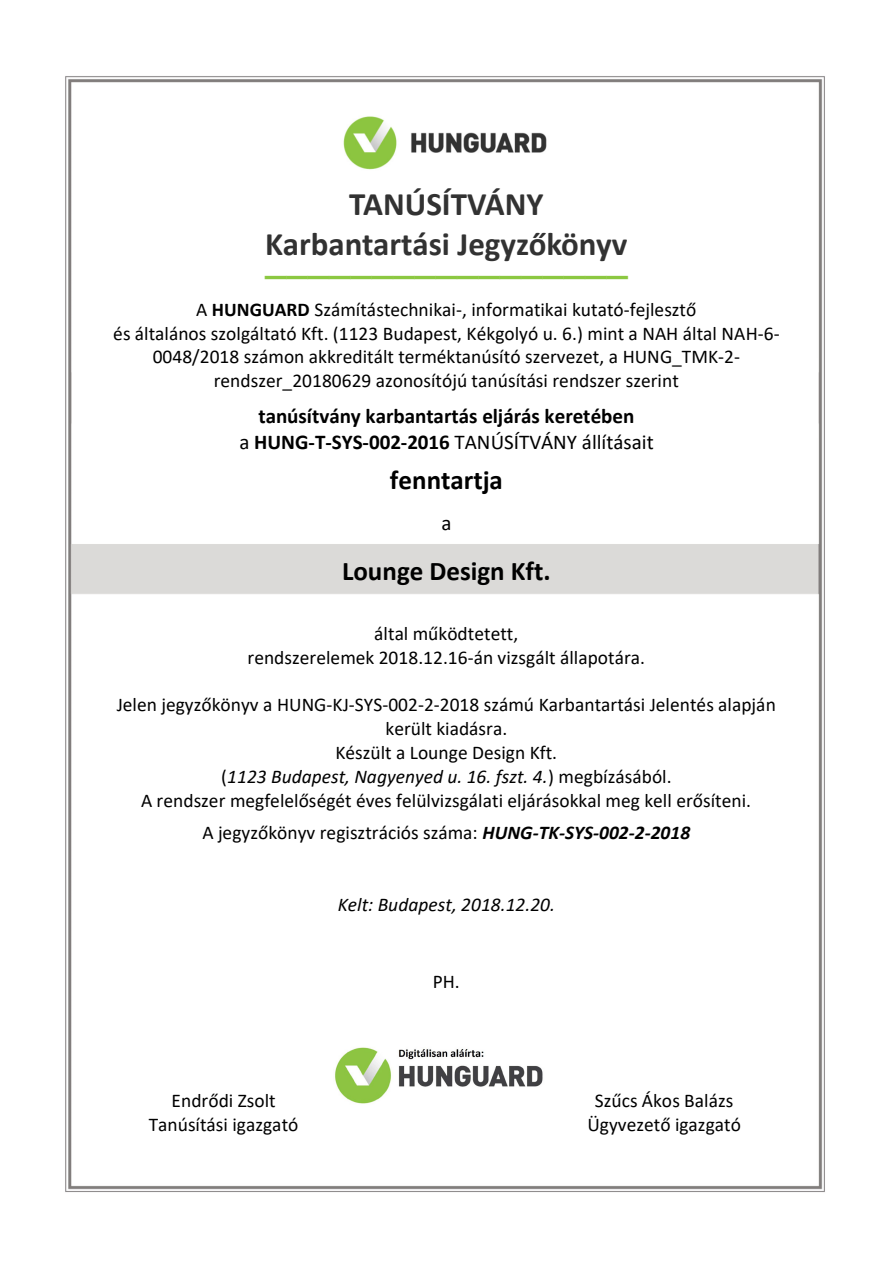
<style>
.page{position:relative;width:893px;height:1263px;background:#fff}
.page>*{position:absolute;margin:0;border:0;box-sizing:border-box;transform-origin:0 0}
.t1{font:700 33px/40.2px "Calibri";color:#323232;text-align:center}
.t2{font:700 30px "Verdana";color:#8cc841}
.t3{font:700 27px "Calibri";color:#000}
.t4{font:700 21px/25.5px "Calibri";color:#000;text-align:center}
.t5{font:21px "Calibri";color:#000}
.t6{font:19.5px/23.9px "Calibri";color:#000;text-align:center}
.t7{font:italic 19.5px "Calibri";color:#000}
.s1{font-weight:700}
.s2{font-weight:400}
.s3{font-style:italic}
.s4{font-weight:700;font-style:italic}
</style>
<div class="page">
<img style="left:65px;top:76px;width:760px;height:1116px">
<img style="left:334px;top:1044px;width:224px;height:63px">
<p class="t1" style="left:265px;top:184px;width:364px">TANÚSÍTVÁNY<br>Karbantartási Jegyzőkönyv</p>
<p class="t2" style="left:265px;top:242px;width:364px">_________________</p>
<p class="t6" style="left:113px;top:297px;width:668px">A <span class="s1">HUNGUARD</span> Számítástechnikai-, informatikai kutató-fejlesztő<br>és általános szolgáltató Kft. (1123 Budapest, Kékgolyó u. 6.) mint a NAH által NAH-6- 0048/2018 számon akkreditált terméktanúsító szervezet, a HUNG_TMK-2- rendszer_20180629 azonosítójú tanúsítási rendszer szerint</p>
<p class="t4" style="left:239px;top:403px;width:416px">tanúsítvány karbantartás eljárás keretében<br><span class="s2">a</span> HUNG-T-SYS-002-2016 <span class="s2">TANÚSÍTVÁNY állításait</span></p>
<p class="t3" style="left:390px;top:461px;width:114px">fenntartja</p>
<p class="t5" style="left:441px;top:508px;width:12px">a</p>
<p class="t3" style="left:342px;top:551px;width:210px">Lounge Design Kft.</p>
<p class="t6" style="left:248px;top:621px;width:399px">által működtetett,<br>rendszerelemek 2018.12.16-án vizsgált állapotára.</p>
<p class="t6" style="left:117px;top:692px;width:660px">Jelen jegyzőkönyv a HUNG-KJ-SYS-002-2-2018 számú Karbantartási Jelentés alapján került kiadásra.<br>Készült a Lounge Design Kft.<br>(<span class="s3">1123 Budapest, Nagyenyed u. 16. fszt. 4.</span>) megbízásából.<br>A rendszer megfelelőségét éves felülvizsgálati eljárásokkal meg kell erősíteni.</p>
<p class="t6" style="left:203px;top:820px;width:489px">A jegyzőkönyv regisztrációs száma: <span class="s4">HUNG-TK-SYS-002-2-2018</span></p>
<p class="t7" style="left:338px;top:891px;width:219px">Kelt: Budapest, 2018.12.20.</p>
<p class="t6" style="left:433px;top:969px;width:29px">PH.</p>
<p class="t6" style="left:149px;top:1088px;width:151px">Endrődi Zsolt<br>Tanúsítási igazgató</p>
<p class="t6" style="left:587px;top:1088px;width:155px">Szűcs Ákos Balázs<br>Ügyvezető igazgató</p>
</div>
